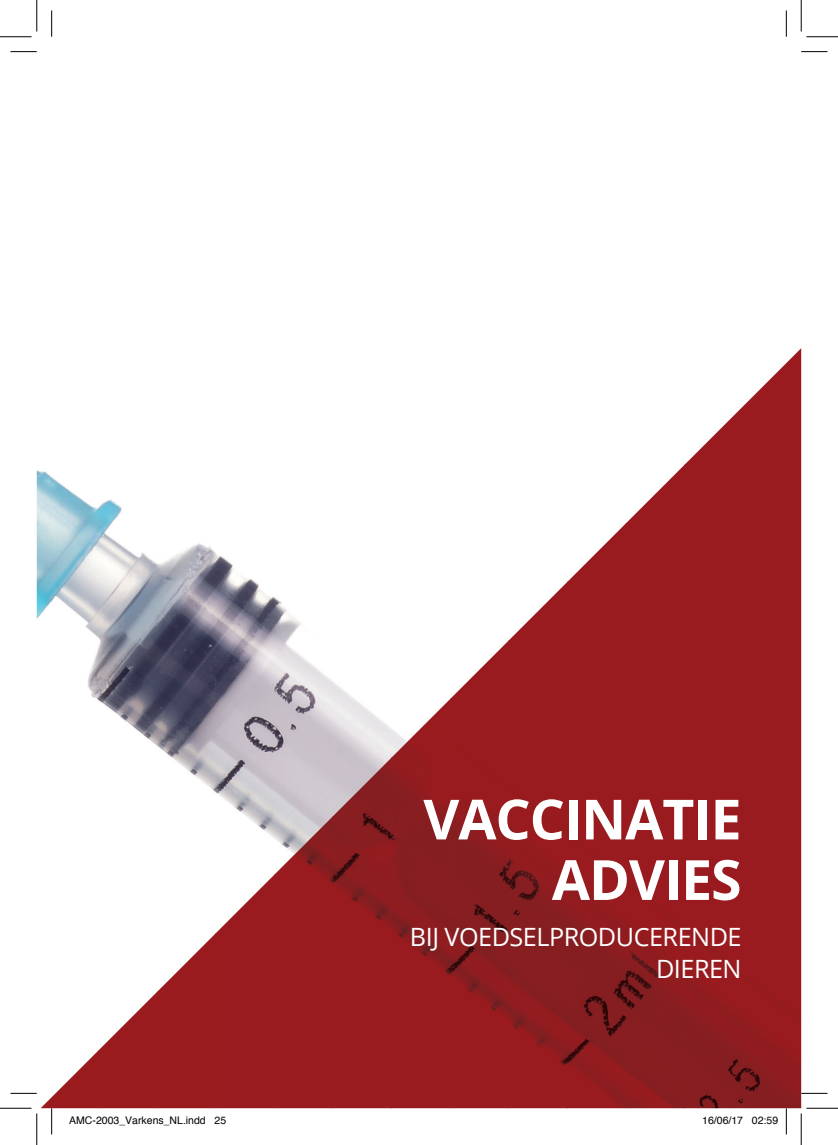
<style>
.page{position:relative;width:838px;height:1145px;background:#fff}
.page>*{position:absolute;margin:0;border:0;box-sizing:border-box;transform-origin:0 0}
.t1{font:700 55.48px/60.6px "Open Sans";letter-spacing:-.02em;color:#fff;text-align:right}
.t2{font:25.2px/31.5px "Open Sans";letter-spacing:-.02em;color:#fff;text-align:right}
.t3{font:10.5px "Helvetica";color:#000}
</style>
<div class="page">
<img style="left:37px;top:470px;width:354px;height:368px">
<img style="left:685px;top:348px;width:116px;height:760px">
<img style="left:626px;top:464px;width:59px;height:644px">
<img style="left:568px;top:523px;width:58px;height:585px">
<img style="left:509px;top:581px;width:59px;height:527px">
<img style="left:451px;top:640px;width:58px;height:468px">
<img style="left:391px;top:698px;width:60px;height:410px">
<img style="left:332px;top:757px;width:60px;height:351px">
<img style="left:274px;top:816px;width:59px;height:292px">
<img style="left:216px;top:874px;width:59px;height:234px">
<img style="left:158px;top:933px;width:58px;height:175px">
<img style="left:99px;top:991px;width:59px;height:117px">
<img style="left:41px;top:1050px;width:58px;height:58px">
<svg style="left:10px;top:51px;width:27px;height:1px"></svg>
<svg style="left:801px;top:51px;width:26px;height:1px"></svg>
<svg style="left:10px;top:1093px;width:27px;height:1px"></svg>
<svg style="left:801px;top:1093px;width:26px;height:1px"></svg>
<svg style="left:51px;top:10px;width:1px;height:27px"></svg>
<svg style="left:51px;top:1108px;width:1px;height:26px"></svg>
<svg style="left:786px;top:10px;width:1px;height:27px"></svg>
<svg style="left:786px;top:1108px;width:1px;height:26px"></svg>
<hr style="left:0;top:36px;width:32px;height:1px;background:#000">
<hr style="left:806px;top:36px;width:31px;height:1px;background:#000">
<hr style="left:0;top:1108px;width:32px;height:1px;background:#000">
<hr style="left:806px;top:1108px;width:31px;height:1px;background:#000">
<hr style="left:36px;top:0;width:1px;height:31px;background:#000">
<hr style="left:36px;top:1113px;width:1px;height:32px;background:#000">
<hr style="left:800px;top:0;width:1px;height:31px;background:#000">
<hr style="left:800px;top:1113px;width:1px;height:32px;background:#000">
<h1 class="t1" style="left:423px;top:788px;width:320px">VACCINATIE<br>ADVIES</h1>
<h2 class="t2" style="left:410px;top:921px;width:333px">BIJ VOEDSELPRODUCERENDE<br>DIEREN</h2>
<p class="t3" style="left:69px;top:1112px;width:158px">AMC-2003_Varkens_NL.indd 25</p>
<p class="t3" style="left:702px;top:1112px;width:77px">16/06/17 02:59</p>
</div>
